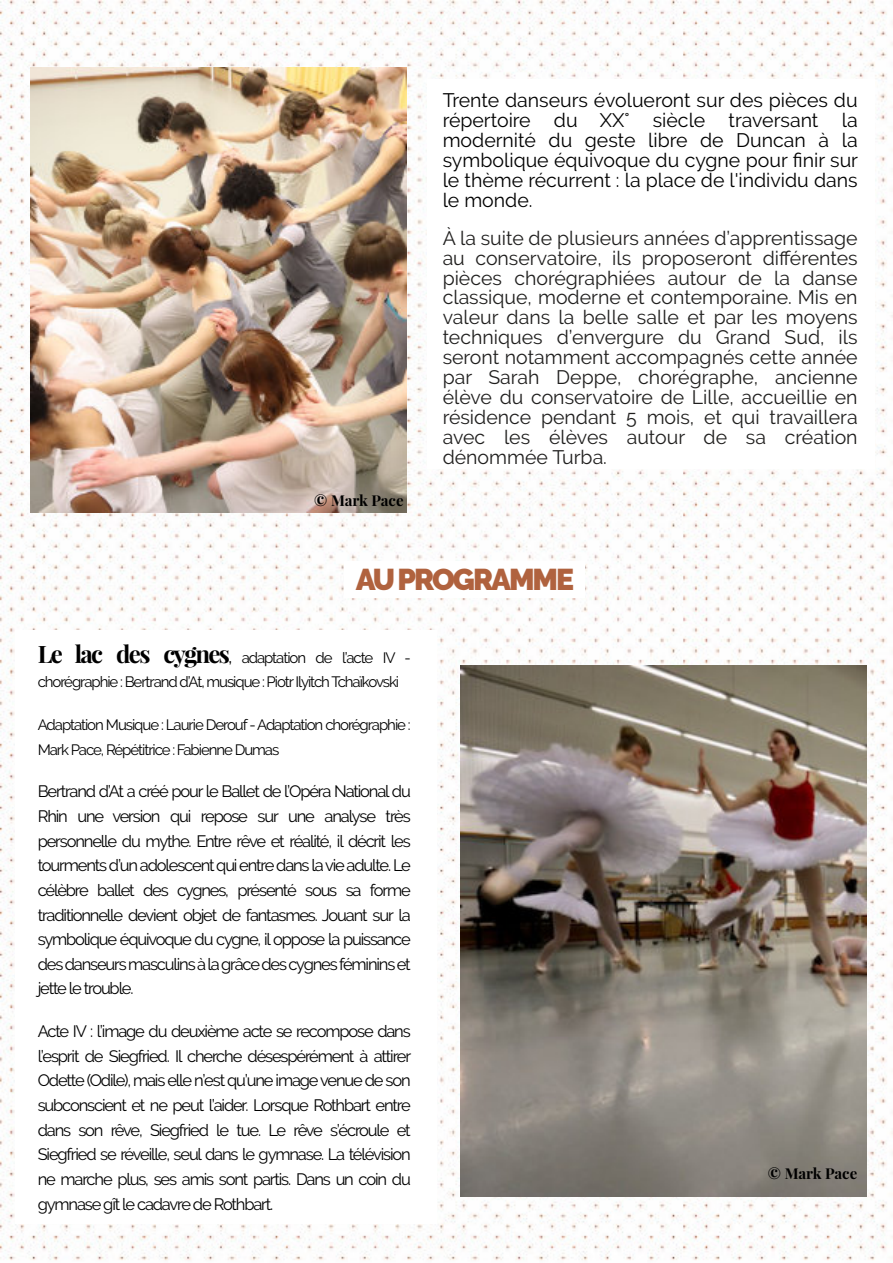
<style>
.page{position:relative;width:893px;height:1263px;background:#fff}
.page>*{position:absolute;margin:0;border:0;box-sizing:border-box;transform-origin:0 0}
.t1{font:900 30px "Raleway";letter-spacing:-.07em;color:#b0623e}
.t2{font:19.5px/20px "Raleway";color:#201f1e;text-align:justify}
.t3{font:19.5px/20px "Raleway";color:#000;text-align:justify}
.t4{font:16.5px/24.6px "Raleway";letter-spacing:-.07em;color:#000;text-align:justify}
.t5{font:15px/24.6px "Raleway";letter-spacing:-.07em;color:#000}
.t6{font:700 15px "Playfair Display";letter-spacing:-.005em;color:#000}
.s1{font-family:"Playfair Display";font-weight:700;font-size:24px}
.s2{font-size:19.5px}
</style>
<div class="page">
<img style="left:0;top:0;width:893px;height:1261px">
<div style="left:345px;top:560px;width:240px;height:37px;background:#fff"></div>
<div style="left:427px;top:79px;width:448px;height:390px;background:#fff"></div>
<div style="left:15px;top:631px;width:421px;height:593px;background:#fff"></div>
<img style="left:31px;top:67px;width:375px;height:445px">
<img style="left:461px;top:665px;width:406px;height:532px">
<p class="t6" style="left:314px;top:490px;width:91px">© Mark Pace</p>
<p class="t3" style="left:443px;top:90px;width:417px">Trente danseurs évolueront sur des pièces du répertoire du XX° siècle traversant la modernité du geste libre de Duncan à la symbolique équivoque du cygne pour finir sur le thème récurrent : la place de l'individu dans le monde.</p>
<p class="t2" style="left:443px;top:228px;width:416px">À la suite de plusieurs années d’apprentissage au conservatoire, ils proposeront différentes pièces chorégraphiées autour de la danse classique, moderne et contemporaine. Mis en valeur dans la belle salle et par les moyens techniques d’envergure du Grand Sud, ils seront notamment accompagnés cette année par Sarah Deppe, chorégraphe, ancienne élève du conservatoire de Lille, accueillie en résidence pendant 5 mois, et qui travaillera avec les élèves autour de sa création dénommée Turba.</p>
<h1 class="t1" style="left:356px;top:562px;width:220px">AUPROGRAMME</h1>
<p class="t5" style="left:38px;top:645px;width:375px"><span class="s1">Le lac des cygnes</span><span class="s2">,</span> adaptation de l’acte IV - chorégraphie : Bertrand d’At, musique : Piotr Ilyitch Tchaïkovski</p>
<p class="t5" style="left:38px;top:712px;width:375px">Adaptation Musique : Laurie Derouf - Adaptation chorégraphie :<br>Mark Pace, Répétitrice : Fabienne Dumas</p>
<p class="t4" style="left:38px;top:779px;width:375px">Bertrand d’At a créé pour le Ballet de l’Opéra National du Rhin une version qui repose sur une analyse très personnelle du mythe. Entre rêve et réalité, il décrit les tourments d’un adolescent qui entre dans lavie adulte. Le célèbre ballet des cygnes, présenté sous sa forme traditionnelle devient objet de fantasmes. Jouant sur la symbolique équivoque du cygne, il oppose la puissance desdanseursmasculinsàlagrâcedescygnes fémininset jette le trouble.</p>
<p class="t4" style="left:38px;top:1019px;width:375px">Acte IV : l’image du deuxième acte se recompose dans l’esprit de Siegfried. Il cherche désespérément à attirer Odette (Odile), mais elle n’est qu’une image venue de son subconscient et ne peut l’aider. Lorsque Rothbart entre dans son rêve, Siegfried le tue. Le rêve s’écroule et Siegfried se réveille, seul dans le gymnase. La télévision ne marche plus, ses amis sont partis. Dans un coin du gymnase gît le cadavre de Rothbart.</p>
<p class="t6" style="left:768px;top:1163px;width:91px">© Mark Pace</p>
</div>
